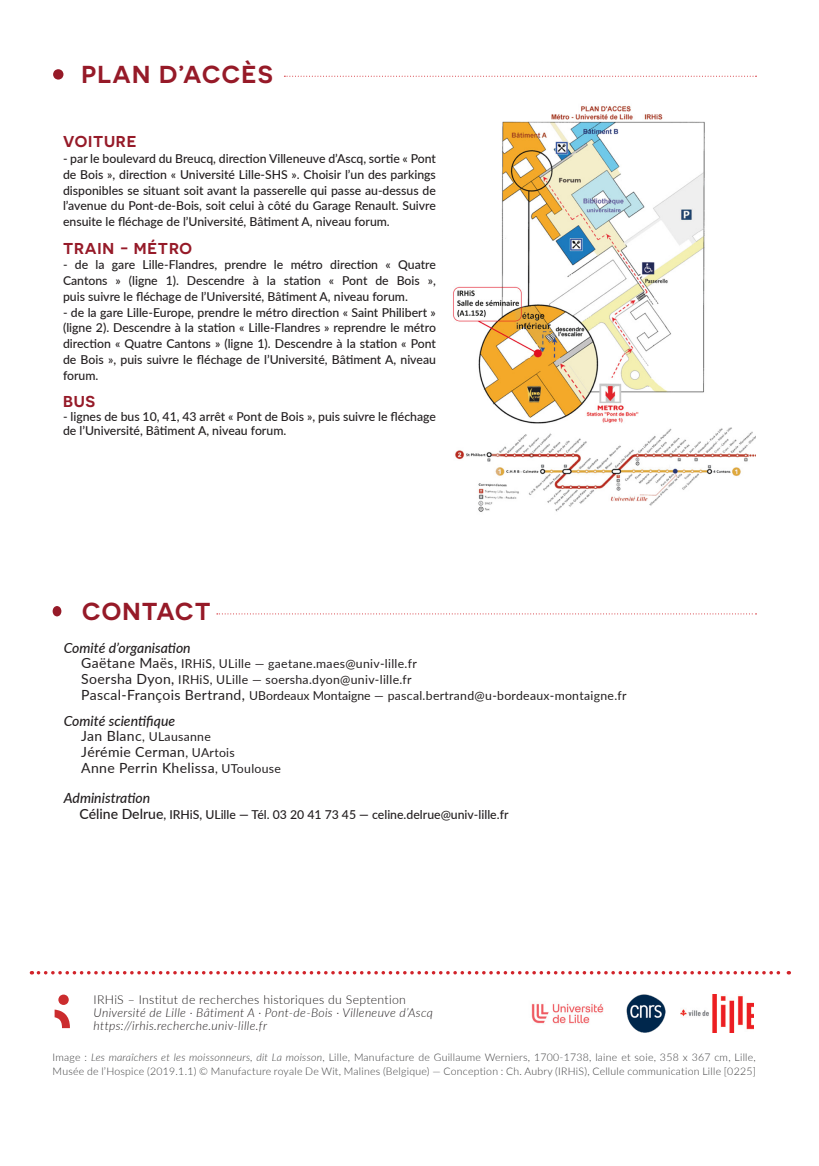
<style>
.page{position:relative;width:819px;height:1166px;background:#fff}
.page>*{position:absolute;margin:0;border:0;box-sizing:border-box;transform-origin:0 0}
.t1{font:600 24.5px "Novecentosanswide";letter-spacing:.05em;color:#961a28}
.t2{font:600 15.75px "Novecentosanswide";letter-spacing:.05em;color:#961a28}
.t3{font:italic 500 14px "Lato";color:#231f20}
.Texte_courant{font:14px "Lato";letter-spacing:.025em;color:#231f20}
.t4{font:500 12.25px/15.8px "Lato";color:#231f20;text-align:justify}
.Texte_courant-2{font:12.25px "Lato";letter-spacing:.025em;color:#231f20}
.t5{font:italic 300 12.25px "Lato";letter-spacing:.025em;color:#231f20}
.t6{font:300 12.25px "Lato";letter-spacing:.025em;color:#231f20}
.Texte_courant-3{font:300 10.5px/14px "Lato";letter-spacing:.025em;color:#3e3e3f}
.s1{font-size:14px}
.s2{font-size:12.25px}
.s3{font-style:italic}
</style>
<div class="page">
<svg style="left:38px;top:971px;width:751px;height:3px"></svg>
<svg style="left:55px;top:994px;width:15px;height:34px"></svg>
<img style="left:531px;top:1003px;width:73px;height:21px">
<img style="left:627px;top:995px;width:38px;height:37px">
<svg style="left:53px;top:606px;width:8px;height:10px"></svg>
<svg style="left:217px;top:613px;width:539px;height:1px"></svg>
<svg style="left:53px;top:69px;width:10px;height:11px"></svg>
<svg style="left:284px;top:76px;width:472px;height:1px"></svg>
<img style="left:453px;top:106px;width:303px;height:406px">
<img style="left:680px;top:995px;width:73px;height:38px">
<p class="t1" style="left:81px;top:60px;width:193px">PLAN D’ACCÈS</p>
<p class="t2" style="left:63px;top:132px;width:75px">VOITURE</p>
<p class="t4" style="left:63px;top:150px;width:374px">- par le boulevard du Breucq, direction Villeneuve d’Ascq, sortie « Pont de Bois », direction « Université Lille-SHS ». Choisir l’un des parkings disponibles se situant soit avant la passerelle qui passe au-dessus de l’avenue du Pont-de-Bois, soit celui à côté du Garage Renault. Suivre ensuite le fléchage de l’Université, Bâtiment A, niveau forum.</p>
<p class="t2" style="left:63px;top:238px;width:131px">TRAIN - MÉTRO</p>
<p class="t4" style="left:63px;top:256px;width:374px">- de la gare Lille-Flandres, prendre le métro direction « Quatre Cantons » (ligne 1). Descendre à la station « Pont de Bois », puis suivre le fléchage de l’Université, Bâtiment A, niveau forum.</p>
<p class="t4" style="left:63px;top:304px;width:374px">- de la gare Lille-Europe, prendre le métro direction « Saint Philibert » (ligne 2). Descendre à la station « Lille-Flandres » reprendre le métro direction « Quatre Cantons » (ligne 1). Descendre à la station « Pont de Bois », puis suivre le fléchage de l’Université, Bâtiment A, niveau forum.</p>
<p class="t2" style="left:63px;top:392px;width:34px">BUS</p>
<p class="t4" style="left:63px;top:409px;width:374px;line-height:14px">- lignes de bus 10, 41, 43 arrêt « Pont de Bois », puis suivre le fléchage de l’Université, Bâtiment A, niveau forum.</p>
<p class="t1" style="left:82px;top:596px;width:130px">CONTACT</p>
<p class="t3" style="left:64px;top:637px;width:128px">Comité d’organisation</p>
<p class="Texte_courant-2" style="left:81px;top:655px;width:337px"><span class="s1">Gaëtane Maës,</span> IRHiS, ULille — gaetane.maes@univ-lille.fr</p>
<p class="Texte_courant-2" style="left:81px;top:671px;width:332px"><span class="s1">Soersha Dyon,</span> IRHiS, ULille — soersha.dyon@univ-lille.fr</p>
<p class="Texte_courant-2" style="left:81px;top:687px;width:546px"><span class="s1">Pascal-François Bertrand,</span> UBordeaux Montaigne — pascal.bertrand@u-bordeaux-montaigne.fr</p>
<p class="t3" style="left:64px;top:710px;width:113px">Comité scientifique</p>
<p class="Texte_courant-2" style="left:81px;top:728px;width:131px"><span class="s1">Jan Blanc</span>, ULausanne</p>
<p class="Texte_courant" style="left:81px;top:742px;width:155px">Jérémie Cerman<span class="s2">, UArtois</span></p>
<p class="Texte_courant" style="left:81px;top:758px;width:201px">Anne Perrin Khelissa<span class="s2">, UToulouse</span></p>
<p class="t3" style="left:64px;top:788px;width:88px">Administration</p>
<p class="t4" style="left:80px;top:806px;width:430px"><span class="s1">Céline Delrue</span>, IRHiS, ULille — Tél. 03 20 41 73 45 — celine.delrue@univ-lille.fr</p>
<p class="t6" style="left:94px;top:991px;width:314px">IRHiS – Institut de recherches historiques du Septention</p>
<p class="t5" style="left:94px;top:1004px;width:341px">Université de Lille · Bâtiment A · Pont-de-Bois · Villeneuve d’Ascq</p>
<p class="t5" style="left:94px;top:1017px;width:175px">https://irhis.recherche.univ-lille.fr</p>
<p class="Texte_courant-3" style="left:53px;top:1050px;width:704px">Image : <span class="s3">Les maraîchers et les moissonneurs, dit La moisson</span>, Lille, Manufacture de Guillaume Werniers, 1700-1738, laine et soie, 358 x 367 cm, Lille,<br>Musée de l’Hospice (2019.1.1) © Manufacture royale De Wit, Malines (Belgique) — Conception : Ch. Aubry (IRHiS), Cellule communication Lille [0225]</p>
</div>
